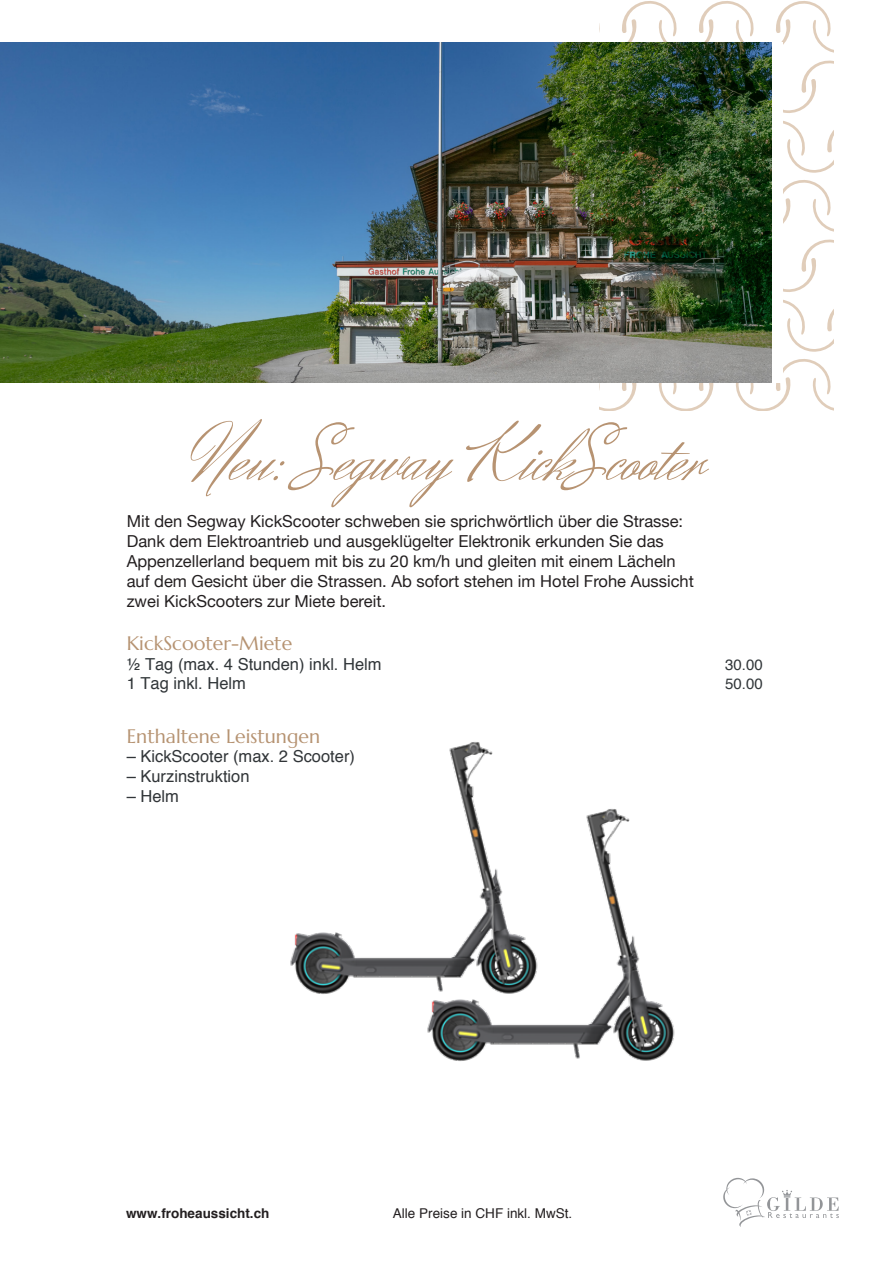
<style>
.page{position:relative;width:893px;height:1263px;background:#fff}
.page>*{position:absolute;margin:0;border:0;box-sizing:border-box;transform-origin:0 0}
.t1{font:75px "Herr Von Muellerhoff";color:#b79372}
.t2{font:19.5px "Marcellus";color:#b69372}
.t3{font:16.5px/19.8px "Helvetica Neue";color:#231f20}
.t4{font:16.5px "Helvetica";color:#313538}
.t5{font:16.5px "Helvetica";color:#313639}
.t6{font:15px "Helvetica";color:#313639}
.t7{font:13.5px "Helvetica";color:#231f20}
.t8{font:700 13.5px "Helvetica";color:#231f20}
.s1{font-family:"Mr De Haviland"}
</style>
<div class="page">
<svg style="left:600px;top:1px;width:233px;height:409px"></svg>
<svg style="left:723px;top:1178px;width:116px;height:49px"></svg>
<img style="left:0;top:43px;width:771px;height:340px">
<img style="left:290px;top:742px;width:203px;height:252px">
<img style="left:396px;top:783px;width:279px;height:278px">
<h1 class="t1" style="left:191px;top:410px;width:513px">Neu: <span class="s1">S</span>egway Kick<span class="s1">S</span>cooter</h1>
<p class="t3" style="left:127px;top:511px;width:569px">Mit den Segway KickScooter schweben sie sprichwörtlich über die Strasse:<br>Dank dem Elektroantrieb und ausgeklügelter Elektronik erkunden Sie das Appenzellerland bequem mit bis zu 20 km/h und gleiten mit einem Lächeln auf dem Gesicht über die Strassen. Ab sofort stehen im Hotel Frohe Aussicht zwei KickScooters zur Miete bereit.</p>
<p class="t2" style="left:127px;top:631px;width:167px">KickScooter-Miete</p>
<p class="t5" style="left:127px;top:653px;width:256px">½ Tag (max. 4 Stunden) inkl. Helm</p>
<p class="t6" style="left:725px;top:655px;width:39px">30.00</p>
<p class="t5" style="left:127px;top:673px;width:121px">1 Tag inkl. Helm</p>
<p class="t6" style="left:725px;top:675px;width:39px">50.00</p>
<p class="t2" style="left:127px;top:724px;width:195px">Enthaltene Leistungen</p>
<p class="t4" style="left:127px;top:746px;width:230px">– KickScooter (max. 2 Scooter)</p>
<p class="t4" style="left:127px;top:766px;width:124px">– Kurzinstruktion</p>
<p class="t4" style="left:127px;top:786px;width:54px">– Helm</p>
<p class="t8" style="left:126px;top:1205px;width:145px">www.froheaussicht.ch</p>
<p class="t7" style="left:393px;top:1205px;width:181px">Alle Preise in CHF inkl. MwSt.</p>
</div>
